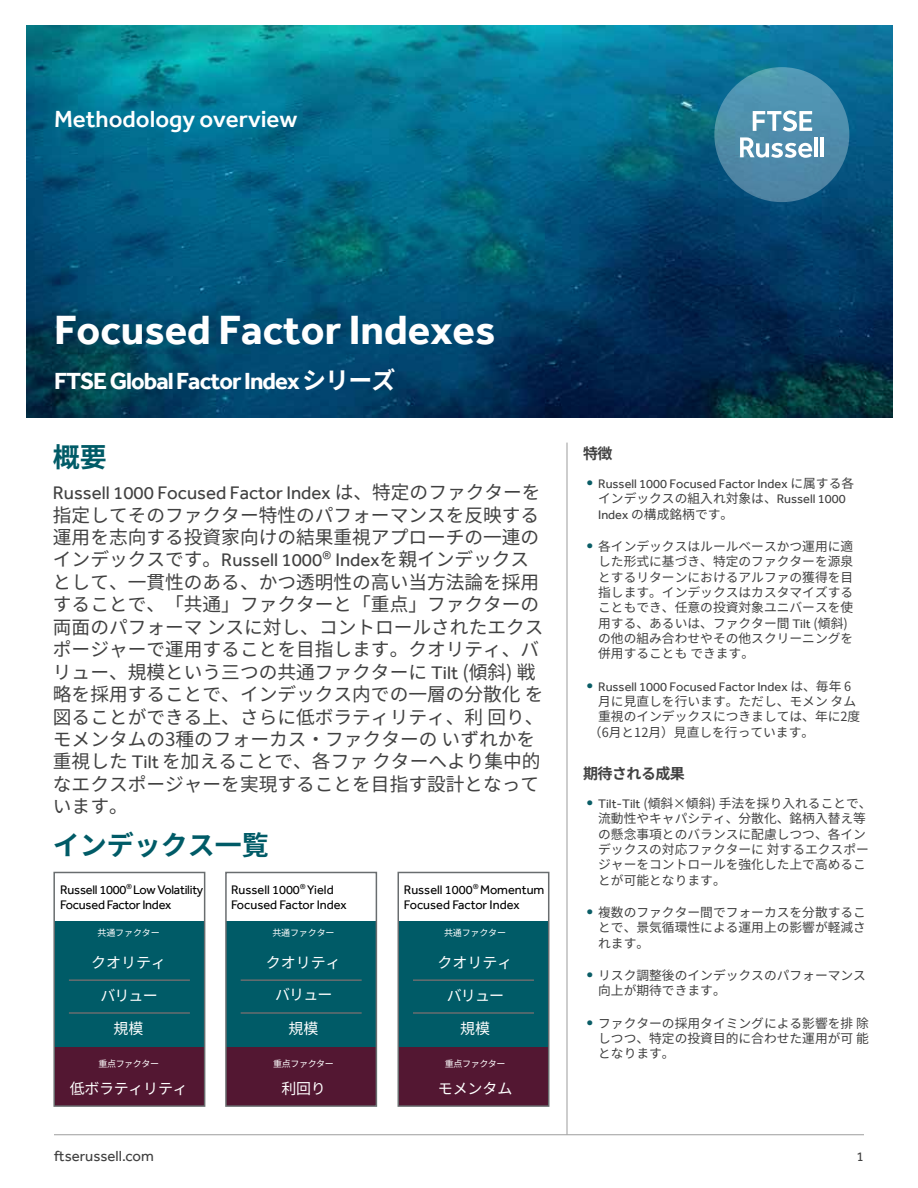
<style>
.page{position:relative;width:918px;height:1188px;background:#fff}
.page>*{position:absolute;margin:0;border:0;box-sizing:border-box;transform-origin:0 0}
.t1{font:700 42px "Effra";color:#fff}
.t2{font:700 27px "Source Han Sans JP";color:#005b67}
.t3{font:700 24px "Effra";letter-spacing:-.04em;color:#fff}
.t4{font:500 24px "Effra";color:#fff}
.t5{font:18.75px/22.5px "Source Han Sans JP";color:#414141}
.t6{font:18.75px "Effra";color:#414141}
.t7{font:15px/32.7px "Source Han Sans JP";letter-spacing:-.01em;color:#fff;text-align:center}
.t8{font:15px "Effra";color:#404040}
.t9{font:700 15px "Source Han Sans JP";letter-spacing:-.035em;color:#414141}
.t10{font:13.5px "Effra";color:#404040}
.t11{font:12.75px/15.3px "Source Han Sans JP";color:#404040}
.t12{font:12.75px/15.3px "Effra";color:#000}
.t13{font:12.75px "Effra";color:#404040}
.t14{font:12.75px/15.3px "Effra";letter-spacing:-.02em;color:#000}
.t15{font:9px "Source Han Sans JP";letter-spacing:-.03em;color:#fff}
.s1{font-family:"Source Han Sans JP"}
.s2{font-family:"Effra"}
.s3{font-family:"M Hei HKS";font-weight:500;font-size:13.5px;color:#0a5d66}
</style>
<div class="page">
<hr style="left:54px;top:1134px;width:810px;height:1px;background:#9d9d9d">
<hr style="left:567px;top:443px;width:1px;height:692px;background:#9d9d9d">
<div style="left:54px;top:1043px;width:151px;height:63px;background:#531732"></div>
<div style="left:54px;top:921px;width:151px;height:126px;background:#005b67"></div>
<hr style="left:69px;top:979px;width:121px;height:2px;background:#696d6f">
<hr style="left:69px;top:1012px;width:121px;height:2px;background:#696d6f">
<div style="left:53px;top:872px;width:152px;height:235px;border:2px solid #696d6f"></div>
<div style="left:226px;top:1043px;width:150px;height:63px;background:#531732"></div>
<div style="left:226px;top:921px;width:150px;height:126px;background:#005b67"></div>
<hr style="left:241px;top:979px;width:121px;height:2px;background:#696d6f">
<hr style="left:241px;top:1012px;width:121px;height:2px;background:#696d6f">
<div style="left:225px;top:872px;width:152px;height:235px;border:2px solid #696d6f"></div>
<div style="left:398px;top:1043px;width:151px;height:63px;background:#531732"></div>
<div style="left:398px;top:921px;width:151px;height:126px;background:#005b67"></div>
<hr style="left:413px;top:979px;width:121px;height:2px;background:#696d6f">
<hr style="left:413px;top:1012px;width:121px;height:2px;background:#696d6f">
<div style="left:398px;top:872px;width:151px;height:235px;border:2px solid #696d6f"></div>
<img style="left:26px;top:25px;width:866px;height:392px">
<div style="left:714px;top:67px;width:135px;height:135px;background:linear-gradient(to bottom,#529cb6,#4f81a2);border-radius:50%"></div>
<hr style="left:814px;top:137px;width:4px;height:20px;background:#fff">
<hr style="left:821px;top:137px;width:3px;height:20px;background:#fff">
<svg style="left:740px;top:137px;width:72px;height:21px"></svg>
<svg style="left:753px;top:111px;width:59px;height:20px"></svg>
<h3 class="t4" style="left:54px;top:105px;width:245px">Methodology overview</h3>
<h1 class="t1" style="left:54px;top:305px;width:443px">Focused Factor Indexes</h1>
<h3 class="t3" style="left:54px;top:366px;width:343px">FTSE Global Factor Index <span class="s1">シリーズ</span></h3>
<h2 class="t2" style="left:53px;top:442px;width:56px">概要</h2>
<h3 class="t6" style="left:53px;top:482px;width:489px">Russell 1000 Focused Factor Index <span class="s1">は、特定のファクターを</span></h3>
<p class="t5" style="left:53px;top:504px;width:492px">指定してそのファクター特性のパフォーマンスを反映する運用を志向する投資家向けの結果重視アプローチの一連のインデックスです。<span class="s2">Russell 1000</span>® <span class="s2">Index</span>を親インデックスとして、一貫性のある、かつ透明性の高い当方法論を採用することで、「共通」ファクターと「重点」ファクターの両面のパフォーマ ンスに対し、コントロールされたエクスポージャーで運用することを目指します。クオリティ、バリュー、規模という三つの共通ファクターに <span class="s2">Tilt</span> (傾斜) 戦略を採用することで、インデックス内での一層の分散化 を図ることができる上、さらに低ボラティリティ、利 回り、モメンタムの3種のフォーカス・ファクターの いずれかを重視した <span class="s2">Tilt</span> を加えることで、各ファ クターへより集中的なエクスポージャーを実現することを目指す設計となっています。</p>
<h2 class="t2" style="left:53px;top:830px;width:218px">インデックス一覧</h2>
<p class="t14" style="left:60px;top:882px;width:144px">Russell 1000<sup>®</sup> Low Volatility<br>Focused Factor Index</p>
<p class="t15" style="left:98px;top:927px;width:64px">共通ファクター</p>
<p class="t7" style="left:91px;top:946px;width:76px">クオリティ</p>
<p class="t7" style="left:100px;top:979px;width:59px">バリュー規模</p>
<p class="t15" style="left:98px;top:1059px;width:62px">重点ファクター</p>
<p class="t7" style="left:70px;top:1072px;width:120px">低ボラティリティ</p>
<p class="t12" style="left:231px;top:882px;width:117px">Russell 1000<sup>®</sup> Yield<br>Focused Factor Index</p>
<p class="t15" style="left:272px;top:927px;width:64px">共通ファクター</p>
<p class="t7" style="left:266px;top:947px;width:76px;line-height:32.2px">クオリティバリュー</p>
<p class="t7" style="left:288px;top:1012px;width:31px">規模</p>
<p class="t15" style="left:273px;top:1059px;width:62px">重点ファクター</p>
<p class="t7" style="left:281px;top:1072px;width:46px">利回り</p>
<p class="t12" style="left:404px;top:882px;width:142px">Russell 1000<sup>®</sup> Momentum<br>Focused Factor Index</p>
<p class="t15" style="left:444px;top:927px;width:64px">共通ファクター</p>
<p class="t7" style="left:438px;top:946px;width:76px">クオリティ</p>
<p class="t7" style="left:447px;top:979px;width:59px">バリュー規模</p>
<p class="t15" style="left:445px;top:1059px;width:62px">重点ファクター</p>
<p class="t7" style="left:438px;top:1072px;width:76px">モメンタム</p>
<p class="t9" style="left:583px;top:445px;width:31px">特徴</p>
<p class="t13" style="left:583px;top:476px;width:272px"><span class="s3">‧</span> Russell 1000 Focused Factor Index <span class="s1">に属する各</span></p>
<p class="t11" style="left:598px;top:491px;width:249px">インデックスの組入れ対象は、<span class="s2">Russell 1000<br>Index</span> の構成銘柄です。</p>
<p class="t11" style="left:598px;top:539px;width:257px;text-indent:-15px"><span class="s3">‧</span> 各インデックスはルールベースかつ運用に適した形式に基づき、特定のファクターを源泉とするリターンにおけるアルファの獲得を目指します。インデックスはカスタマイズすることもでき、任意の投資対象ユニバースを使用する、あるいは、ファクター間 <span class="s2">Tilt</span> (傾斜)の他の組み合わせやその他スクリーニングを併用することも できます。</p>
<p class="t13" style="left:583px;top:679px;width:270px"><span class="s3">‧</span> Russell 1000 Focused Factor Index <span class="s1">は、毎年 6</span></p>
<p class="t11" style="left:598px;top:694px;width:259px">月に見直しを行います。ただし、モメン タム</p>
<p class="t11" style="left:598px;top:709px;width:264px">重視のインデックスにつきましては、年に2度</p>
<p class="t11" style="left:589px;top:724px;width:227px">（6月と12月）見直しを行っています。</p>
<p class="t9" style="left:583px;top:765px;width:103px">期待される成果</p>
<p class="t11" style="left:598px;top:796px;width:275px;text-indent:-15px"><span class="s3">‧</span><span class="s2">Tilt-Tilt</span> (傾斜×傾斜) 手法を採り入れることで、流動性やキャパシティ、分散化、銘柄入替え等の懸念事項とのバランスに配慮しつつ、各インデックスの対応ファクターに 対するエクスポージャーをコントロールを強化した上で高めることが可能となります。</p>
<p class="t11" style="left:598px;top:905px;width:269px;text-align:justify;text-indent:-15px"><span class="s3">‧</span> 複数のファクター間でフォーカスを分散することで、景気循環性による運用上の影響が軽減されます。</p>
<p class="t11" style="left:598px;top:968px;width:269px;text-indent:-15px"><span class="s3">‧</span> リスク調整後のインデックスのパフォーマンス向上が期待できます。</p>
<p class="t11" style="left:598px;top:1016px;width:272px;text-align:justify;text-indent:-15px"><span class="s3">‧</span> ファクターの採用タイミングによる影響を排 除しつつ、特定の投資目的に合わせた運用が可 能となります。</p>
<p class="t8" style="left:54px;top:1147px;width:101px">ftserussell.com</p>
<p class="t10" style="left:857px;top:1149px;width:9px">1</p>
</div>
